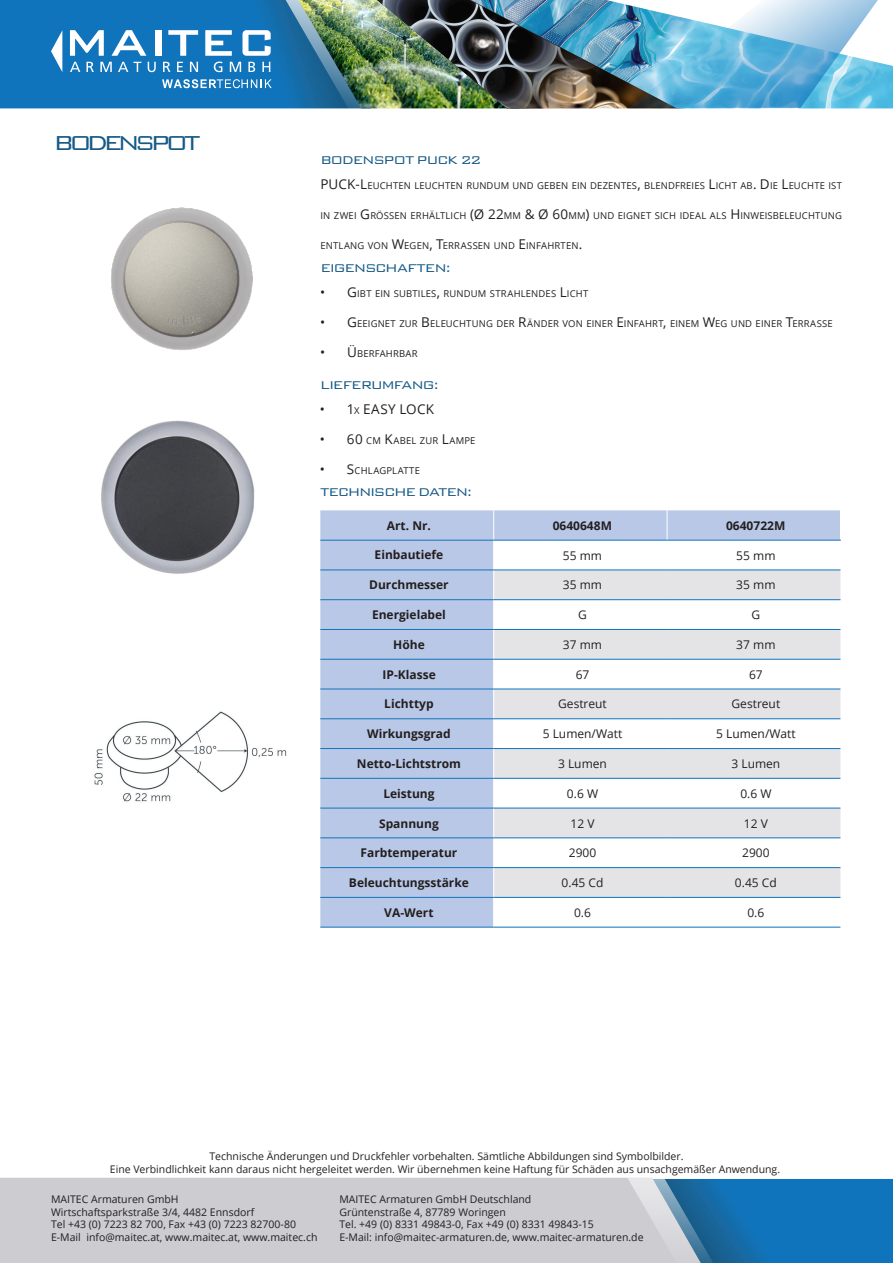
<style>
.page{position:relative;width:893px;height:1263px;background:#fff}
.page>*{position:absolute;margin:0;border:0;box-sizing:border-box;transform-origin:0 0}
.Maitec_Header_Big{font:300 27px "Bank Gothic BT";letter-spacing:-.19em;color:#165a86}
.Maitec_Header_Black{font:300 15px "Bank Gothic BT";letter-spacing:-.085em;color:#165a86}
.t1{font:13.5px "Open Sans";color:#231f20}
.Maitec_Table_Font{font:700 12px "Open Sans";color:#231f20}
.Maitec_Table_Font-2{font:12px "Open Sans";color:#231f20}
.t2{font:10.5px "Open Sans";color:#231f20}
.Maitec_Header_Black-2{font:9.45px "Open Sans";letter-spacing:.015em;color:#231f20}
.s1{font-size:13.5px}
.s2{font-size:9.45px}
</style>
<div class="page">
<div style="left:320px;top:510px;width:520px;height:417px;background:#b9c8e6"></div>
<svg style="left:494px;top:541px;width:346px;height:386px"></svg>
<svg style="left:494px;top:570px;width:346px;height:327px;fill:#e4e4e7"></svg>
<hr style="left:493px;top:510px;width:1px;height:30px;background:#fff">
<hr style="left:667px;top:510px;width:1px;height:30px;background:#fff">
<svg style="left:493px;top:541px;width:1px;height:386px"></svg>
<hr style="left:320px;top:540px;width:174px;height:1px;background:#1074bc">
<hr style="left:494px;top:540px;width:173px;height:1px;background:#1074bc">
<hr style="left:667px;top:540px;width:174px;height:1px;background:#1074bc">
<hr style="left:320px;top:569px;width:174px;height:1px;background:#1074bc">
<hr style="left:494px;top:569px;width:173px;height:1px;background:#1074bc">
<hr style="left:667px;top:569px;width:173px;height:1px;background:#1074bc">
<hr style="left:320px;top:599px;width:174px;height:1px;background:#1074bc">
<hr style="left:494px;top:599px;width:173px;height:1px;background:#1074bc">
<hr style="left:667px;top:599px;width:173px;height:1px;background:#1074bc">
<hr style="left:320px;top:629px;width:174px;height:1px;background:#1074bc">
<hr style="left:494px;top:629px;width:173px;height:1px;background:#1074bc">
<hr style="left:667px;top:629px;width:173px;height:1px;background:#1074bc">
<hr style="left:320px;top:659px;width:174px;height:1px;background:#1074bc">
<hr style="left:494px;top:659px;width:173px;height:1px;background:#1074bc">
<hr style="left:667px;top:659px;width:173px;height:1px;background:#1074bc">
<hr style="left:320px;top:689px;width:174px;height:1px;background:#1074bc">
<hr style="left:494px;top:689px;width:173px;height:1px;background:#1074bc">
<hr style="left:667px;top:689px;width:173px;height:1px;background:#1074bc">
<hr style="left:320px;top:718px;width:174px;height:1px;background:#1074bc">
<hr style="left:494px;top:718px;width:173px;height:1px;background:#1074bc">
<hr style="left:667px;top:718px;width:173px;height:1px;background:#1074bc">
<hr style="left:320px;top:748px;width:174px;height:1px;background:#1074bc">
<hr style="left:494px;top:748px;width:173px;height:1px;background:#1074bc">
<hr style="left:667px;top:748px;width:173px;height:1px;background:#1074bc">
<hr style="left:320px;top:778px;width:174px;height:1px;background:#1074bc">
<hr style="left:494px;top:778px;width:173px;height:1px;background:#1074bc">
<hr style="left:667px;top:778px;width:173px;height:1px;background:#1074bc">
<hr style="left:320px;top:808px;width:174px;height:1px;background:#1074bc">
<hr style="left:494px;top:808px;width:173px;height:1px;background:#1074bc">
<hr style="left:667px;top:808px;width:173px;height:1px;background:#1074bc">
<hr style="left:320px;top:837px;width:174px;height:1px;background:#1074bc">
<hr style="left:494px;top:837px;width:173px;height:1px;background:#1074bc">
<hr style="left:667px;top:837px;width:173px;height:1px;background:#1074bc">
<hr style="left:320px;top:867px;width:174px;height:1px;background:#1074bc">
<hr style="left:494px;top:867px;width:173px;height:1px;background:#1074bc">
<hr style="left:667px;top:867px;width:173px;height:1px;background:#1074bc">
<hr style="left:320px;top:897px;width:174px;height:1px;background:#1074bc">
<hr style="left:494px;top:897px;width:173px;height:1px;background:#1074bc">
<hr style="left:667px;top:897px;width:173px;height:1px;background:#1074bc">
<hr style="left:320px;top:927px;width:174px;height:1px;background:#1074bc">
<hr style="left:494px;top:927px;width:173px;height:1px;background:#1074bc">
<hr style="left:667px;top:927px;width:173px;height:1px;background:#1074bc">
<img style="left:101px;top:420px;width:154px;height:154px">
<img style="left:111px;top:207px;width:142px;height:143px">
<img style="left:94px;top:711px;width:193px;height:91px">
<div style="left:0;top:1178px;width:605px;height:85px;background:#ccccd1"></div>
<svg style="left:605px;top:1178px;width:288px;height:85px;background:#488cbd"></svg>
<img style="left:0;top:0;width:887px;height:109px">
<img style="left:361px;top:0;width:254px;height:108px">
<p class="Maitec_Header_Big" style="left:54px;top:128px;width:148px">BODENSPOT</p>
<p class="Maitec_Header_Black" style="left:320px;top:152px;width:163px">BODENSPOT PUCK 22</p>
<p class="Maitec_Header_Black-2" style="left:320px;top:179px;width:523px"><span class="s1">PUCK-L</span>EUCHTEN LEUCHTEN RU NDU M U ND GEBEN EIN DEZENTES<span class="s1">,</span> BLENDFREIES <span class="s1">L</span>ICHT AB<span class="s1">. D</span> IE <span class="s1">L</span>EUCHTE IST</p>
<p class="Maitec_Header_Black-2" style="left:320px;top:209px;width:523px">IN ZWEI <span class="s1">G</span> RÖSSEN ERHÄLTLICH <span class="s1">(Ø 22</span>MM <span class="s1">&amp; Ø 60</span>MM<span class="s1">)</span> U ND EIGNET SICH IDEAL ALS <span class="s1">H</span> INWEISBELEUCHTU NG</p>
<p class="Maitec_Header_Black-2" style="left:320px;top:239px;width:263px">ENTLANG VON <span class="s1">W</span>EGEN<span class="s1">, T</span>ERRASSEN U ND <span class="s1">E</span>INFAHRTEN<span class="s1">.</span></p>
<p class="Maitec_Header_Black" style="left:320px;top:260px;width:132px">EIGENSCHAFTEN:</p>
<p class="Maitec_Header_Black-2" style="left:320px;top:287px;width:270px"><span class="s1">• G</span> IBT EIN SU BTILES<span class="s1">,</span> RU NDU M STRAHLENDES <span class="s1">L</span>ICHT</p>
<p class="Maitec_Header_Black-2" style="left:320px;top:317px;width:514px"><span class="s1">• G</span> EEIGNET ZU R <span class="s1">B</span>ELEUCHTU NG DER <span class="s1">R</span>ÄNDER VON EINER <span class="s1">E</span>INFAHRT<span class="s1">,</span> EINEM <span class="s1">W</span>EG U ND EINER <span class="s1">T</span>ERRASSE</p>
<p class="Maitec_Header_Black-2" style="left:320px;top:347px;width:99px"><span class="s1">• Ü</span>BERFAHRBAR</p>
<p class="Maitec_Header_Black" style="left:320px;top:377px;width:120px">LIEFERUMFANG:</p>
<p class="t1" style="left:320px;top:399px;width:52px">• 1<span class="s2">X</span>EAS</p>
<p class="t1" style="left:388px;top:399px;width:47px">Y LOCK</p>
<p class="Maitec_Header_Black-2" style="left:320px;top:434px;width:157px"><span class="s1">• 60</span> CM <span class="s1">K</span>ABEL ZUR <span class="s1">L</span>AMPE</p>
<p class="Maitec_Header_Black-2" style="left:320px;top:464px;width:101px"><span class="s1">• S</span>CHLAGPLATTE</p>
<p class="Maitec_Header_Black" style="left:320px;top:484px;width:154px">TECHNISCHE DATEN:</p>
<p class="Maitec_Table_Font" style="left:387px;top:517px;width:46px">Art. Nr.</p>
<p class="Maitec_Table_Font" style="left:553px;top:517px;width:61px">0640648M</p>
<p class="Maitec_Table_Font" style="left:726px;top:517px;width:61px">0640722M</p>
<p class="Maitec_Table_Font" style="left:375px;top:547px;width:70px">Einbautiefe</p>
<p class="Maitec_Table_Font-2" style="left:563px;top:547px;width:41px">55 mm</p>
<p class="Maitec_Table_Font-2" style="left:736px;top:547px;width:41px">55 mm</p>
<p class="Maitec_Table_Font" style="left:369px;top:577px;width:81px">Durchmesser</p>
<p class="Maitec_Table_Font-2" style="left:563px;top:577px;width:41px">35 mm</p>
<p class="Maitec_Table_Font-2" style="left:736px;top:577px;width:41px">35 mm</p>
<p class="Maitec_Table_Font" style="left:372px;top:606px;width:75px">Energielabel</p>
<p class="Maitec_Table_Font-2" style="left:578px;top:607px;width:10px">G</p>
<p class="Maitec_Table_Font-2" style="left:751px;top:607px;width:10px">G</p>
<p class="Maitec_Table_Font" style="left:393px;top:636px;width:33px">Höhe</p>
<p class="Maitec_Table_Font-2" style="left:563px;top:636px;width:41px">37 mm</p>
<p class="Maitec_Table_Font-2" style="left:736px;top:636px;width:41px">37 mm</p>
<p class="Maitec_Table_Font" style="left:382px;top:666px;width:55px">IP-Klasse</p>
<p class="Maitec_Table_Font-2" style="left:576px;top:666px;width:15px">67</p>
<p class="Maitec_Table_Font-2" style="left:749px;top:666px;width:15px">67</p>
<p class="Maitec_Table_Font" style="left:384px;top:696px;width:51px">Lichttyp</p>
<p class="Maitec_Table_Font-2" style="left:558px;top:696px;width:50px">Gestreut</p>
<p class="Maitec_Table_Font-2" style="left:732px;top:696px;width:50px">Gestreut</p>
<p class="Maitec_Table_Font" style="left:367px;top:725px;width:85px">Wirkungsgrad</p>
<p class="Maitec_Table_Font-2" style="left:543px;top:726px;width:81px">5 Lumen/Watt</p>
<p class="Maitec_Table_Font-2" style="left:716px;top:726px;width:81px">5 Lumen/Watt</p>
<p class="Maitec_Table_Font" style="left:357px;top:755px;width:106px">Netto-Lichtstrom</p>
<p class="Maitec_Table_Font-2" style="left:558px;top:755px;width:50px">3 Lumen</p>
<p class="Maitec_Table_Font-2" style="left:731px;top:755px;width:50px">3 Lumen</p>
<p class="Maitec_Table_Font" style="left:383px;top:785px;width:53px">Leistung</p>
<p class="Maitec_Table_Font-2" style="left:567px;top:785px;width:33px">0.6 W</p>
<p class="Maitec_Table_Font-2" style="left:740px;top:785px;width:33px">0.6 W</p>
<p class="Maitec_Table_Font" style="left:379px;top:815px;width:61px">Spannung</p>
<p class="Maitec_Table_Font-2" style="left:570px;top:815px;width:25px">12 V</p>
<p class="Maitec_Table_Font-2" style="left:744px;top:815px;width:25px">12 V</p>
<p class="Maitec_Table_Font" style="left:360px;top:844px;width:98px">Farbtemperatur</p>
<p class="Maitec_Table_Font-2" style="left:569px;top:845px;width:29px">2900</p>
<p class="Maitec_Table_Font-2" style="left:742px;top:845px;width:29px">2900</p>
<p class="Maitec_Table_Font" style="left:349px;top:874px;width:121px">Beleuchtungsstärke</p>
<p class="Maitec_Table_Font-2" style="left:562px;top:874px;width:43px">0.45 Cd</p>
<p class="Maitec_Table_Font-2" style="left:735px;top:874px;width:43px">0.45 Cd</p>
<p class="Maitec_Table_Font" style="left:384px;top:904px;width:51px">VA-Wert</p>
<p class="Maitec_Table_Font-2" style="left:574px;top:904px;width:18px">0.6</p>
<p class="Maitec_Table_Font-2" style="left:747px;top:904px;width:18px">0.6</p>
<p class="t2" style="left:209px;top:1148px;width:476px">Technische Änderungen und Druckfehler vorbehalten. Sämtliche Abbildungen sind Symbolbilder.</p>
<p class="t2" style="left:110px;top:1162px;width:672px">Eine Verbindlichkeit kann daraus nicht hergeleitet werden. Wir übernehmen keine Haftung für Schäden aus unsachgemäßer Anwendung.</p>
<p class="t2" style="left:51px;top:1192px;width:129px">MAITEC Armaturen GmbH</p>
<p class="t2" style="left:51px;top:1204px;width:205px">Wirtschaftsparkstraße 3/4, 4482 Ennsdorf</p>
<p class="t2" style="left:51px;top:1217px;width:246px">Tel +43 (0) 7223 82 700, Fax +43 (0) 7223 82700-80</p>
<p class="t2" style="left:51px;top:1230px;width:268px">E-Mail info@maitec.at, www.maitec.at, www.maitec.ch</p>
<p class="t2" style="left:339px;top:1192px;width:193px">MAITEC Armaturen GmbH Deutschland</p>
<p class="t2" style="left:339px;top:1204px;width:168px">Grüntenstraße 4, 87789 Woringen</p>
<p class="t2" style="left:339px;top:1217px;width:256px">Tel. +49 (0) 8331 49843-0, Fax +49 (0) 8331 49843-15</p>
<p class="t2" style="left:339px;top:1230px;width:306px">E-Mail: info@maitec-armaturen.de, www.maitec-armaturen.de</p>
</div>
